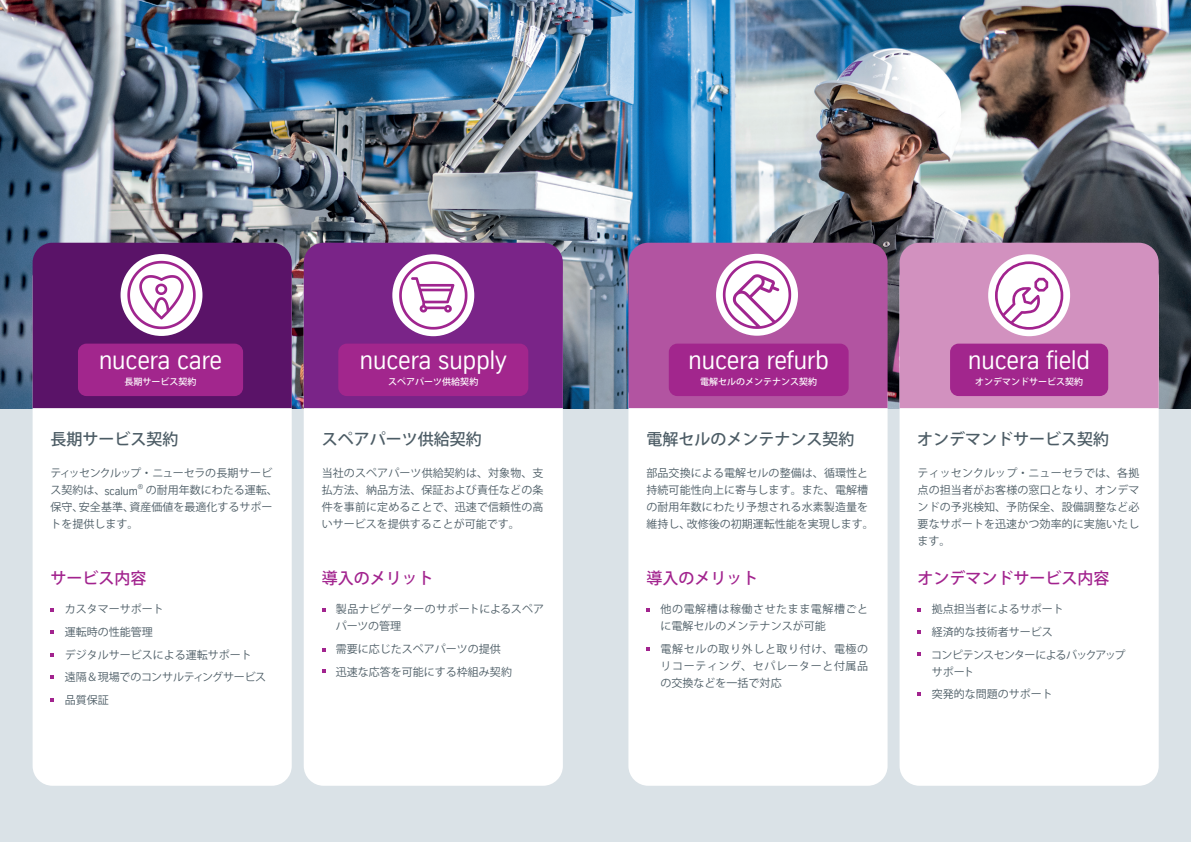
<style>
.page{position:relative;width:1191px;height:842px;background:#fff}
.page>*{position:absolute;margin:0;border:0;box-sizing:border-box;transform-origin:0 0}
.t1{font:26px "TK Type";color:#fff}
.t2{font:500 16px "Koz Go Pro";color:#4c5c65}
.t3{font:500 16px "Koz Go Pro";color:#a2238e}
.t4{font:11.4px "TK Type";color:#4c5c65}
.t5{font:11px/17px "Koz Go Pro";color:#4c5c65}
.t6{font:11px/17px "Koz Go Pro";letter-spacing:.05em;color:#4c5c65}
.t7{font:11px "Koz Go Pro";letter-spacing:-.045em;color:#4c5c65}
.t8{font:500 9px "Koz Go Pro";color:#fff}
.t9{font:6.7px "TK Type";color:#4c5c65}
.s1{font-family:"Koz Go Pro";font-size:11px}
</style>
<div class="page">
<div style="left:0;top:294px;width:1191px;height:548px;background:#dae2e7"></div>
<img style="left:0;top:0;width:1191px;height:408px">
<div style="left:33px;top:258px;width:259px;height:528px;background:#fff;border-radius:20px"></div>
<div style="left:628px;top:376px;width:259px;height:410px;background:#fff;border-radius:20px"></div>
<div style="left:304px;top:258px;width:259px;height:528px;background:#fff;border-radius:20px"></div>
<div style="left:899px;top:258px;width:259px;height:528px;background:#fff;border-radius:20px"></div>
<div style="left:33px;top:243px;width:259px;height:165px;background:#5a1368"></div>
<div style="left:628px;top:243px;width:259px;height:165px;background:#b254a1"></div>
<div style="left:304px;top:243px;width:259px;height:165px;background:#7a2488"></div>
<div style="left:899px;top:243px;width:259px;height:165px;background:#d291bf"></div>
<svg style="left:51px;top:608px;width:3px;height:4px"></svg>
<svg style="left:322px;top:608px;width:3px;height:4px"></svg>
<svg style="left:917px;top:608px;width:4px;height:4px"></svg>
<svg style="left:51px;top:630px;width:3px;height:4px"></svg>
<svg style="left:646px;top:608px;width:4px;height:4px"></svg>
<svg style="left:917px;top:630px;width:4px;height:3px"></svg>
<svg style="left:646px;top:647px;width:4px;height:4px"></svg>
<svg style="left:322px;top:669px;width:3px;height:4px"></svg>
<svg style="left:917px;top:652px;width:4px;height:3px"></svg>
<svg style="left:917px;top:692px;width:4px;height:4px"></svg>
<svg style="left:51px;top:675px;width:3px;height:4px"></svg>
<div style="left:338px;top:344px;width:190px;height:52px;background:#a2268d;border-radius:9px"></div>
<div style="left:78px;top:344px;width:165px;height:52px;background:#a2268d;border-radius:9px"></div>
<div style="left:121px;top:254px;width:81px;height:82px;background:#fff;border-radius:50%"></div>
<div style="left:392px;top:254px;width:82px;height:82px;background:#fff;border-radius:50%"></div>
<div style="left:988px;top:254px;width:82px;height:82px;background:#fff;border-radius:50%"></div>
<div style="left:669px;top:344px;width:179px;height:52px;background:#a2268d;border-radius:9px"></div>
<div style="left:716px;top:254px;width:82px;height:82px;background:#fff;border-radius:50%"></div>
<svg style="left:995px;top:261px;width:68px;height:69px"></svg>
<div style="left:950px;top:344px;width:158px;height:52px;background:#a2268d;border-radius:9px"></div>
<svg style="left:127px;top:261px;width:69px;height:68px"></svg>
<svg style="left:399px;top:261px;width:68px;height:69px"></svg>
<svg style="left:723px;top:261px;width:68px;height:68px"></svg>
<h1 class="t1" style="left:99px;top:346px;width:124px">nucera care</h1>
<p class="t8" style="left:124px;top:376px;width:73px">長期サービス契約</p>
<h1 class="t1" style="left:360px;top:346px;width:149px">nucera supply</h1>
<p class="t8" style="left:388px;top:376px;width:91px">スペアパーツ供給契約</p>
<h1 class="t1" style="left:688px;top:346px;width:142px">nucera refurb</h1>
<p class="t8" style="left:700px;top:376px;width:118px">電解セルのメンテナンス契約</p>
<h1 class="t1" style="left:968px;top:346px;width:123px">nucera field</h1>
<p class="t8" style="left:975px;top:376px;width:109px">オンデマンドサービス契約</p>
<h2 class="t2" style="left:51px;top:429px;width:130px">長期サービス契約</h2>
<h2 class="t2" style="left:322px;top:429px;width:161px">スペアパーツ供給契約</h2>
<h2 class="t2" style="left:646px;top:429px;width:209px">電解セルのメンテナンス契約</h2>
<h2 class="t2" style="left:917px;top:429px;width:193px">オンデマンドサービス契約</h2>
<p class="t7" style="left:50px;top:466px;width:223px">ティッセンクルップ・ニューセラの長期サービ</p>
<p class="t4" style="left:51px;top:484px;width:89px"><span class="s1">ス契約は、</span>scalum</p>
<p class="t9" style="left:138px;top:483px;width:7px">®</p>
<p class="t5" style="left:917px;top:465px;width:223px;text-align:justify">ティッセンクルップ・ニューセラでは、各拠点の担当者がお客様の窓口となり、オンデマンドの予兆検知、予防保全、設備調整など必要なサポートを迅速かつ効率的に実施いたします。</p>
<h2 class="t3" style="left:917px;top:568px;width:194px">オンデマンドサービス内容</h2>
<p class="t5" style="left:931px;top:598px;width:196px;line-height:22.7px">拠点担当者によるサポート<br>経済的な技術者サービス<br>コンピテンスセンターによるバックアップ</p>
<p class="t5" style="left:931px;top:661px;width:122px;line-height:22.7px">サポート<br>突発的な問題のサポート</p>
<p class="t5" style="left:322px;top:465px;width:223px;text-align:justify">当社のスペアパーツ供給契約は、対象物、支払方法、納品方法、保証および責任などの条件を事前に定めることで、迅速で信頼性の高いサービスを提供することが可能です。</p>
<p class="t5" style="left:646px;top:465px;width:229px">部品交換による電解セルの整備は、循環性と持続可能性向上に寄与します。また、電解槽の耐用年数にわたり予想される水素製造量を維持し、改修後の初期運転性能を実現します。</p>
<p class="t5" style="left:51px;top:482px;width:229px;text-indent:95px">の耐用年数にわたる運転、保守、安全基準、資産価値を最適化するサポートを提供します。</p>
<h2 class="t3" style="left:51px;top:568px;width:98px">サービス内容</h2>
<p class="t5" style="left:65px;top:598px;width:203px;line-height:22.7px">カスタマーサポート<br>運転時の性能管理<br>デジタルサービスによる運転サポート<br>遠隔＆現場でのコンサルティングサービス品質保証</p>
<h2 class="t3" style="left:322px;top:568px;width:113px">導入のメリット</h2>
<p class="t5" style="left:336px;top:601px;width:210px">製品ナビゲーターのサポートによるスペアパーツの管理</p>
<p class="t5" style="left:336px;top:638px;width:177px;line-height:22.7px">需要に応じたスペアパーツの提供迅速な応答を可能にする枠組み契約</p>
<h2 class="t3" style="left:646px;top:568px;width:113px">導入のメリット</h2>
<p class="t6" style="left:660px;top:601px;width:209px">他の電解槽は稼働させたまま電解槽ごとに電解セルのメンテナンスが可能</p>
<p class="t5" style="left:660px;top:641px;width:209px;text-align:justify">電解セルの取り外しと取り付け、電極のリコーティング、セパレーターと付属品の交換などを一括で対応</p>
</div>
